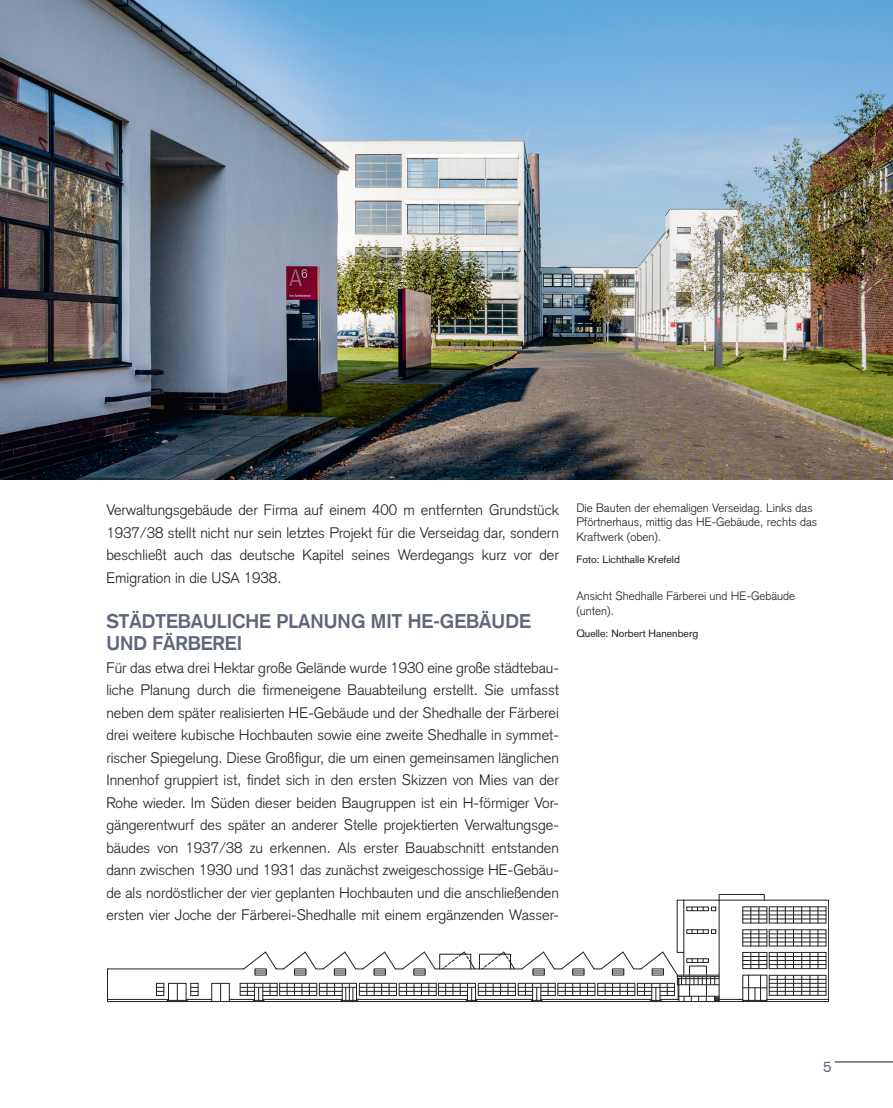
<style>
.page{position:relative;width:893px;height:1108px;background:#fff}
.page>*{position:absolute;margin:0;border:0;box-sizing:border-box;transform-origin:0 0}
.t1{font:700 19.5px/22.5px "Akzidenz Grotesk";color:#606679}
.t2{font:300 15px/22.5px "Akzidenz Grotesk";color:#231f20;text-align:justify}
.t3{font:15px "Akzidenz Grotesk";color:#606679}
.t4{font:300 12px/14.4px "Akzidenz Grotesk";color:#231f20}
.t5{font:10.5px "Akzidenz Grotesk";color:#231f20}
</style>
<div class="page">
<img style="left:0;top:1px;width:893px;height:478px">
<hr style="left:834px;top:1060px;width:59px;height:2px;background:#606679">
<hr style="left:107px;top:1001px;width:60px;height:1px;background:#231f20">
<hr style="left:229px;top:1001px;width:490px;height:1px;background:#231f20">
<hr style="left:107px;top:968px;width:137px;height:1px;background:#231f20">
<hr style="left:107px;top:968px;width:1px;height:33px;background:#231f20">
<hr style="left:107px;top:998px;width:61px;height:1px;background:#231f20">
<svg style="left:220px;top:983px;width:1px;height:18px"></svg>
<div style="left:719px;top:894px;width:45px;height:6px;border:1px solid #231f20"></div>
<hr style="left:767px;top:998px;width:61px;height:1px;background:#231f20">
<svg style="left:156px;top:982px;width:56px;height:20px"></svg>
<svg style="left:229px;top:899px;width:597px;height:102px"></svg>
<p class="t2" style="left:106px;top:500px;width:454px">Ver waltungsgebäude der Firma auf einem 400 m entfernten Grundstück 1937/38 stellt nicht nur sein letztes Projekt für die Verseidag dar, sondern beschließt auch das deutsche Kapitel seines Werdegangs kurz vor der Emigration in die USA 1938.</p>
<h1 class="t1" style="left:106px;top:611px;width:426px">STÄDTEBAULICHE PLANUNG MIT HE-GEBÄUDE<br>UND FÄRBEREI</h1>
<p class="t2" style="left:106px;top:657px;width:454px">Für das etwa drei Hektar große Gelände wurde 1930 eine große städtebau&shy;liche Planung durch die firmeneigene Bauabteilung erstellt. Sie umfasst neben dem später realisierten HE-Gebäude und der Shedhalle der Färberei drei weitere kubische Hochbauten sowie eine zweite Shedhalle in symmet&shy;rischer Spiegelung. Diese Großfigur, die um einen gemeinsamen länglichen Innenhof gruppiert ist, findet sich in den ersten Skizzen von Mies van der Rohe wieder. Im Süden dieser beiden Baugruppen ist ein H-förmiger Vor&shy;gängerentwurf des später an anderer Stelle projektierten Verwaltungsge&shy;bäudes von 1937/38 zu erkennen. Als erster Bauabschnitt entstanden dann zwischen 1930 und 1931 das zunächst zweigeschossige HE-Gebäu&shy;de als nordöstlicher der vier geplanten Hochbauten und die anschließenden ersten vier Joche der Färberei-Shedhalle mit einem ergänzenden Wasser-</p>
<p class="t4" style="left:576px;top:502px;width:242px">Die Bauten der ehemaligen Verseidag. Links das<br>Pförtnerhaus, mittig das HE-Gebäude, rechts das<br>Kraftwerk (oben).</p>
<p class="t5" style="left:576px;top:555px;width:105px">Foto: Lichthalle Krefeld</p>
<p class="t4" style="left:576px;top:590px;width:220px">Ansicht Shedhalle Färberei und HE-Gebäude (unten).</p>
<p class="t5" style="left:576px;top:629px;width:123px">Quelle: Norbert Hanenberg</p>
<p class="t3" style="left:823px;top:1060px;width:10px">5</p>
</div>
